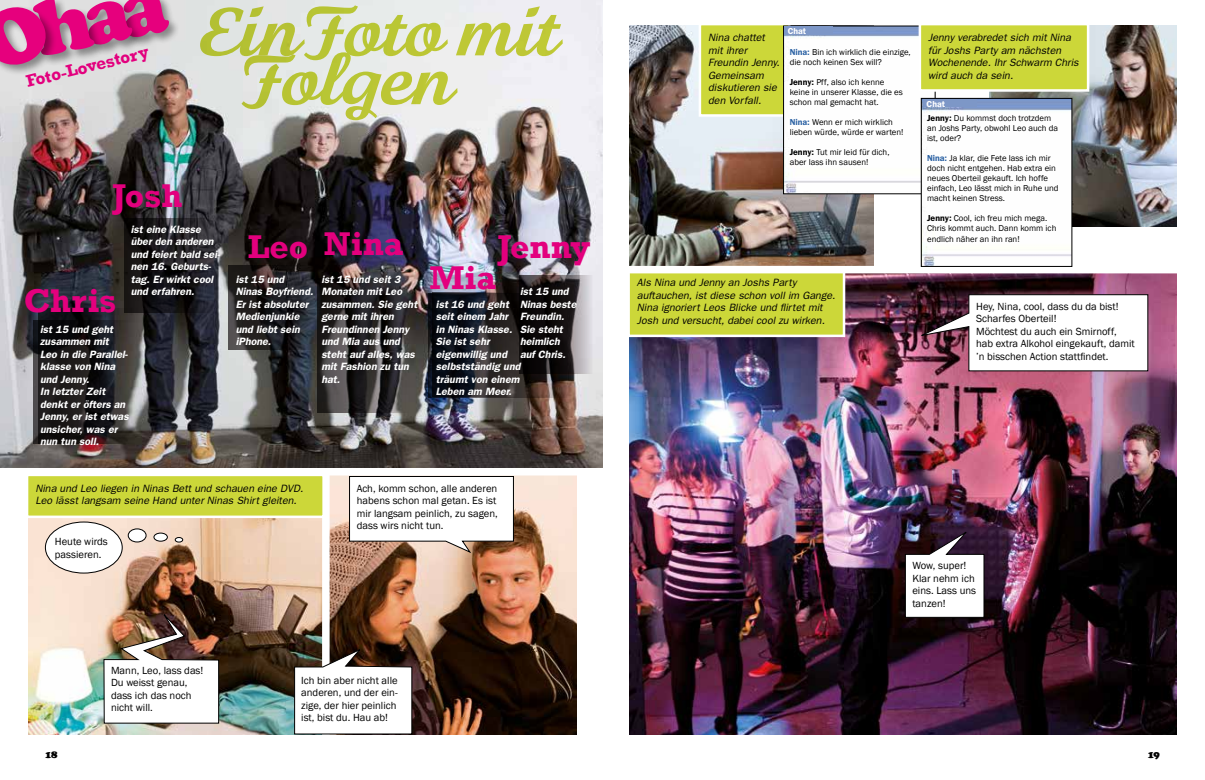
<style>
.page{position:relative;width:1205px;height:780px;background:#fff}
.page>*{position:absolute;margin:0;border:0;box-sizing:border-box;transform-origin:0 0}
.t1{font:900 82.25px "Cooper";color:#e6007d}
.t2{font:700 70.88px "Fiona Script";color:#ccd739}
.t3{font:700 33.75px "Rockwell";color:#e3007e}
.t4{font:700 17.38px "Rockwell";color:#e3007e}
.t5{font:italic 600 10.62px/12.5px "Franklin Gothic";color:#fff}
.t6{font:10.62px/12.5px "Franklin Gothic";color:#000}
.t7{font:italic 10.62px/12.5px "Franklin Gothic";color:#000}
.t8{font:900 10.62px "Cooper";color:#000}
.t9{font:8.75px/10px "Franklin Gothic";color:#000}
.t10{font:600 8.75px "Franklin Gothic";color:#fff}
.s1{font-weight:600;color:#2d63a4}
.s2{font-weight:600}
</style>
<div class="page">
<img style="left:630px;top:26px;width:243px;height:240px">
<div style="left:700px;top:24px;width:89px;height:91px;background:#ccd739"></div>
<div style="left:699px;top:23px;width:91px;height:94px;border:2px solid #fff"></div>
<img style="left:989px;top:26px;width:187px;height:201px">
<img style="left:28px;top:518px;width:294px;height:216px">
<img style="left:330px;top:475px;width:246px;height:259px">
<img style="left:630px;top:273px;width:546px;height:462px">
<img style="left:0;top:0;width:602px;height:468px">
<img style="left:103px;top:606px;width:117px;height:118px">
<svg style="left:904px;top:528px;width:81px;height:90px"></svg>
<div style="left:628px;top:269px;width:216px;height:67px;background:#ccd739"></div>
<div style="left:627px;top:268px;width:218px;height:69px;border:2px solid #fff"></div>
<svg style="left:915px;top:294px;width:233px;height:78px"></svg>
<div style="left:123px;top:0;width:58px;height:49px;background:#000;opacity:.4"></div>
<div style="left:86px;top:0;width:58px;height:56px;background:#000;opacity:.4"></div>
<div style="left:32px;top:0;width:74px;height:66px;background:#000;opacity:.4"></div>
<div style="left:0;top:5px;width:58px;height:71px;background:#000;opacity:.4"></div>
<img style="left:785px;top:28px;width:148px;height:164px">
<div style="left:783px;top:26px;width:152px;height:168px;border:1px solid #000"></div>
<div style="left:785px;top:26px;width:48px;height:9px;background:#7d97c7"></div>
<div style="left:920px;top:24px;width:168px;height:66px;background:#ccd739"></div>
<div style="left:918px;top:23px;width:171px;height:69px;border:2px solid #fff"></div>
<div style="left:128px;top:529px;width:18px;height:13px;background:#fff;border-radius:50%"></div>
<div style="left:128px;top:528px;width:18px;height:14px;border:1px solid #000;border-radius:50%"></div>
<div style="left:154px;top:533px;width:13px;height:8px;background:#fff;border-radius:50%"></div>
<div style="left:154px;top:532px;width:14px;height:9px;border:1px solid #000;border-radius:50%"></div>
<div style="left:175px;top:537px;width:8px;height:5px;background:#fff;border-radius:50%"></div>
<div style="left:175px;top:537px;width:8px;height:5px;border:1px solid #000;border-radius:50%"></div>
<div style="left:45px;top:522px;width:77px;height:51px;background:#fff;border-radius:50%"></div>
<div style="left:45px;top:521px;width:78px;height:52px;border:1px solid #000;border-radius:50%"></div>
<svg style="left:38px;top:308px;width:96px;height:135px;background:#343435"></svg>
<svg style="left:33px;top:320px;width:96px;height:123px;background:#1f1c1d"></svg>
<svg style="left:124px;top:219px;width:92px;height:94px;background:#1b191d"></svg>
<svg style="left:228px;top:265px;width:90px;height:85px;background:#252426"></svg>
<svg style="left:317px;top:278px;width:92px;height:134px;background:#302e2e"></svg>
<svg style="left:519px;top:275px;width:74px;height:98px;background:#8a8588"></svg>
<svg style="left:429px;top:293px;width:144px;height:104px;background:#1d1716"></svg>
<svg style="left:432px;top:292px;width:75px;height:104px;background:#1a1b21"></svg>
<div style="left:612px;top:266px;width:593px;height:7px;background:#fff"></div>
<svg style="left:294px;top:647px;width:119px;height:87px"></svg>
<img style="left:923px;top:100px;width:147px;height:165px">
<div style="left:921px;top:98px;width:151px;height:169px;border:1px solid #000"></div>
<div style="left:922px;top:99px;width:54px;height:8px;background:#7d97c7"></div>
<div style="left:27px;top:475px;width:297px;height:42px;background:#ccd739"></div>
<div style="left:26px;top:473px;width:299px;height:45px;border:2px solid #fff"></div>
<svg style="left:349px;top:475px;width:165px;height:79px"></svg>
<div style="left:0;top:468px;width:609px;height:7px;background:#fff"></div>
<h1 class="t1" style="left:-26px;top:-8px;width:188px;rotate:-11deg">Ohaa</h1>
<h3 class="t4" style="left:24px;top:71px;width:127px;rotate:-14deg">Foto-Lovestory</h3>
<h2 class="t2" style="left:200px;top:-18px;width:360px">Ein Foto mit</h2>
<h2 class="t2" style="left:245px;top:31px;width:210px">Folgen</h2>
<h3 class="t3" style="left:112px;top:175px;width:71px">Josh</h3>
<p class="t5" style="left:131px;top:222px;width:91px">ist eine Klasse über den anderen und feiert bald sei&shy;nen 16. Geburts&shy;tag. Er wirkt cool und erfahren.</p>
<h3 class="t3" style="left:324px;top:223px;width:81px">Nina</h3>
<h3 class="t3" style="left:248px;top:226px;width:62px">Leo</h3>
<h3 class="t3" style="left:498px;top:226px;width:94px">Jenny</h3>
<h3 class="t3" style="left:429px;top:257px;width:68px">Mia</h3>
<p class="t5" style="left:236px;top:272px;width:79px">ist 15 und<br>Ninas Boyfriend.<br>Er ist absoluter<br>Medienjunkie und liebt sein iPhone.</p>
<p class="t5" style="left:321px;top:272px;width:98px">ist 15 und seit 3<br>Monaten mit Leo zusammen. Sie geht gerne mit ihren<br>Freundinnen Jenny und Mia aus und steht auf alles, was mit Fashion zu tun hat.</p>
<h3 class="t3" style="left:24px;top:280px;width:94px">Chris</h3>
<p class="t5" style="left:520px;top:285px;width:58px">ist 15 und<br>Ninas beste<br>Freundin.<br>Sie steht heimlich auf Chris.</p>
<p class="t5" style="left:436px;top:297px;width:86px">ist 16 und geht seit einem Jahr<br>in Ninas Klasse.<br>Sie ist sehr eigenwillig und selbstständig und träumt von einem<br>Leben am Meer.</p>
<p class="t5" style="left:40px;top:322px;width:90px">ist 15 und geht zusammen mit<br>Leo in die Parallel&shy;klasse von Nina und Jenny.<br>In letzter Zeit denkt er öfters an<br>Jenny, er ist etwas unsicher, was er nun tun soll.</p>
<p class="t7" style="left:35px;top:481px;width:269px">Nina und Leo liegen in Ninas Bett und schauen eine DVD.<br>Leo lässt langsam seine Hand unter Ninas Shirt gleiten.</p>
<p class="t6" style="left:357px;top:482px;width:143px">Ach, komm schon, alle anderen habens schon mal getan. Es ist mir langsam peinlich, zu sagen, dass wirs nicht tun.</p>
<p class="t6" style="left:55px;top:535px;width:54px">Heute wirds passieren.</p>
<p class="t6" style="left:111px;top:664px;width:94px">Mann, Leo, lass das!<br>Du weisst genau, dass ich das noch nicht will.</p>
<p class="t6" style="left:301px;top:674px;width:98px;text-align:justify">Ich bin aber nicht alle anderen, und der ein&shy;zige, der hier peinlich ist, bist du. Hau ab!</p>
<p class="t7" style="left:708px;top:31px;width:73px">Nina chattet mit ihrer<br>Freundin Jenny.<br>Gemeinsam diskutieren sie den Vorfall.</p>
<p class="t10" style="left:788px;top:26px;width:20px">Chat</p>
<p class="t9" style="left:790px;top:47px;width:123px"><span class="s1">Nina:</span> Bin ich wirklich die einzige, die noch keinen Sex will?</p>
<p class="t9" style="left:790px;top:77px;width:115px"><span class="s2">Jenny:</span> Pff, also ich kenne keine in unserer Klasse, die es schon mal gemacht hat.</p>
<p class="t9" style="left:790px;top:117px;width:115px"><span class="s1">Nina:</span> Wenn er mich wirklich lieben würde, würde er warten!</p>
<p class="t9" style="left:790px;top:147px;width:101px"><span class="s2">Jenny:</span> Tut mir leid für dich, aber lass ihn sausen!</p>
<p class="t7" style="left:637px;top:276px;width:200px">Als Nina und Jenny an Joshs Party auftauchen, ist diese schon voll im Gange.<br>Nina ignoriert Leos Blicke und flirtet mit Josh und versucht, dabei cool zu wirken.</p>
<p class="t7" style="left:928px;top:31px;width:152px">Jenny verabredet sich mit Nina für Joshs Party am nächsten<br>Wochenende. Ihr Schwarm Chris wird auch da sein.</p>
<p class="t10" style="left:926px;top:98px;width:20px">Chat</p>
<p class="t9" style="left:927px;top:114px;width:132px"><span class="s2">Jenny:</span> Du kommst doch trotzdem an Joshs Party, obwohl Leo auch da ist, oder?</p>
<p class="t9" style="left:927px;top:154px;width:133px"><span class="s1">Nina:</span> Ja klar, die Fete lass ich mir doch nicht entgehen. Hab extra ein neues Oberteil gekauft. Ich hoffe einfach, Leo lässt mich in Ruhe und macht keinen Stress.</p>
<p class="t9" style="left:927px;top:214px;width:131px"><span class="s2">Jenny:</span> Cool, ich freu mich mega.<br>Chris kommt auch. Dann komm ich endlich näher an ihn ran!</p>
<p class="t6" style="left:976px;top:300px;width:160px">Hey, Nina, cool, dass du da bist!<br>Scharfes Oberteil!<br>Möchtest du auch ein Smirnoff, hab extra Alkohol eingekauft, damit ’n bisschen Action stattfindet.</p>
<p class="t6" style="left:912px;top:559px;width:65px">Wow, super!<br>Klar nehm ich eins. Lass uns tanzen!</p>
<p class="t8" style="left:45px;top:748px;width:14px">18</p>
<p class="t8" style="left:1147px;top:748px;width:14px">19</p>
</div>
